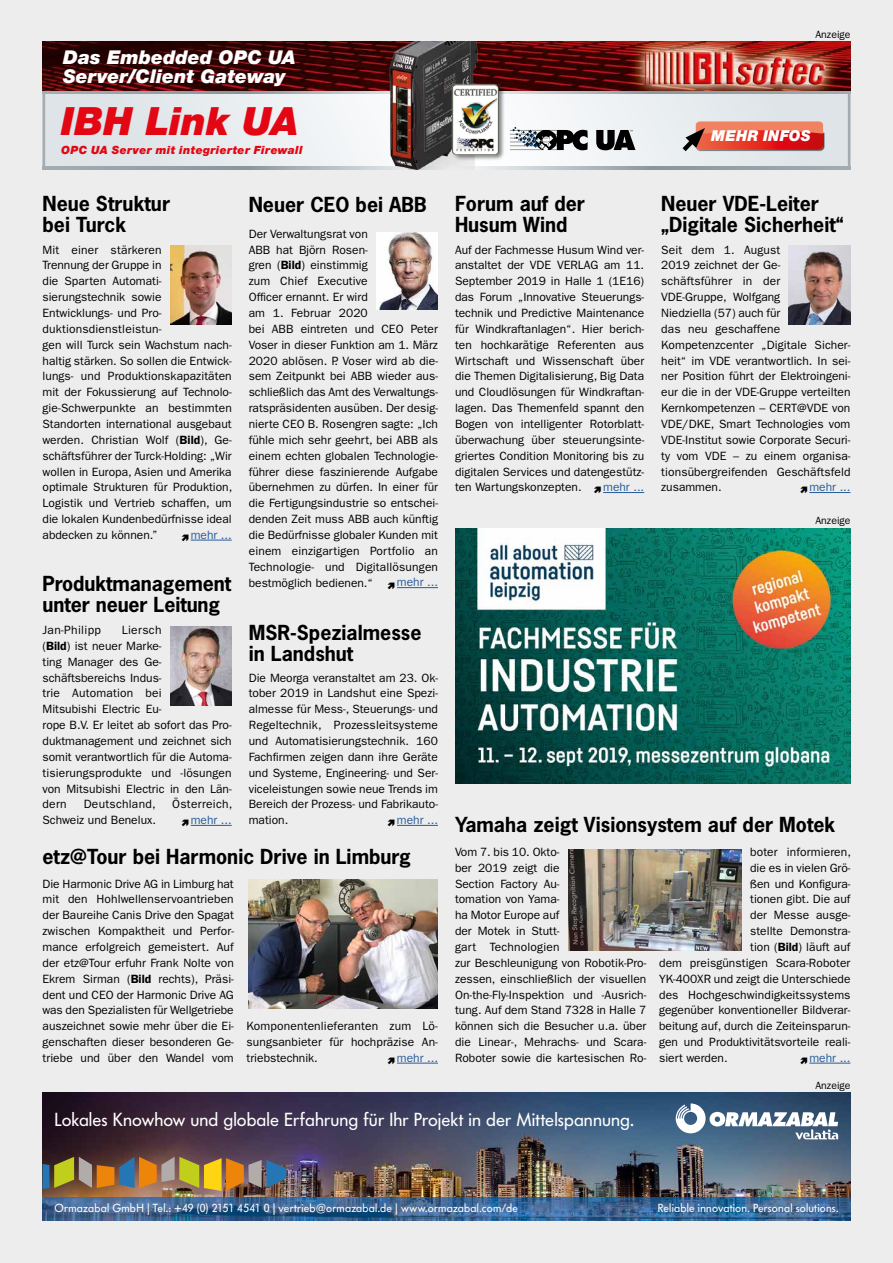
<style>
.page{position:relative;width:893px;height:1263px;background:#ededed}
.page>*{position:absolute;margin:0;border:0;box-sizing:border-box;transform-origin:0 0}
.t1{font:italic 900 39px "Helvetica Neue LT Std";color:#e30613}
.t2{font:700 19.5px/21px "News Gothic Std";color:#000}
.t3{font:italic 900 19.05px/19px "Helvetica Neue LT Std";color:#fff}
.t4{font:18.75px "Futura BQ";letter-spacing:.005em;color:#fff}
.t5{font:italic 900 15.15px "Helvetica Neue LT Std";letter-spacing:.015em;color:#fff}
.t6{font:12px/15.9px "ITC Franklin Gothic Std";color:#000}
.t7{font:12px "ITC Franklin Gothic Std";color:#275b9b}
.t8{font:12px "ITC Franklin Gothic Std";letter-spacing:.02em;color:#000}
.t9{font:12px "ITC Franklin Gothic Std";letter-spacing:.025em;color:#000}
.t10{font:11.7px "Futura BQ";letter-spacing:.02em;color:#fff}
.t11{font:italic 900 11.4px "Helvetica Neue LT Std";letter-spacing:.03em;color:#e30613}
.t12{font:10.5px "ITC Franklin Gothic Std";color:#000}
.s1{font-weight:600}
</style>
<div class="page">
<svg style="left:45px;top:94px;width:803px;height:73px"></svg>
<img style="left:43px;top:42px;width:807px;height:49px">
<svg style="left:43px;top:91px;width:807px;height:3px;background:#a0a9af"></svg>
<hr style="left:43px;top:92px;width:2px;height:77px;background:#a4acb1">
<hr style="left:848px;top:92px;width:2px;height:77px;background:#a4acb1">
<svg style="left:45px;top:167px;width:803px;height:2px"></svg>
<svg style="left:678px;top:121px;width:145px;height:35px"></svg>
<img style="left:353px;top:42px;width:134px;height:127px">
<svg style="left:510px;top:127px;width:78px;height:23px"></svg>
<svg style="left:596px;top:130px;width:39px;height:20px"></svg>
<div style="left:451px;top:83px;width:56px;height:78px;background:#000;opacity:.5"></div>
<img style="left:451px;top:82px;width:49px;height:74px">
<img style="left:455px;top:528px;width:395px;height:255px">
<img style="left:43px;top:1093px;width:807px;height:127px">
<svg style="left:676px;top:1103px;width:162px;height:36px;background:#7a90a5"></svg>
<img style="left:43px;top:1157px;width:243px;height:34px">
<hr style="left:809px;top:492px;width:41px;height:1px;background:#275b9b">
<img style="left:789px;top:246px;width:61px;height:79px">
<hr style="left:191px;top:540px;width:41px;height:1px;background:#275b9b">
<img style="left:170px;top:246px;width:62px;height:79px">
<hr style="left:603px;top:492px;width:41px;height:1px;background:#275b9b">
<hr style="left:809px;top:1063px;width:41px;height:1px;background:#275b9b">
<img style="left:568px;top:849px;width:174px;height:102px">
<hr style="left:397px;top:1063px;width:41px;height:1px;background:#275b9b">
<img style="left:249px;top:880px;width:189px;height:128px">
<hr style="left:191px;top:825px;width:41px;height:1px;background:#275b9b">
<img style="left:170px;top:626px;width:62px;height:79px">
<hr style="left:397px;top:825px;width:41px;height:1px;background:#275b9b">
<hr style="left:397px;top:587px;width:41px;height:1px;background:#275b9b">
<img style="left:376px;top:232px;width:62px;height:78px">
<h3 class="t3" style="left:63px;top:47px;width:234px">Das Embedded OPC UA<br>Server/Client Gateway</h3>
<h1 class="t1" style="left:61px;top:97px;width:240px">IBH Link UA</h1>
<p class="t11" style="left:61px;top:143px;width:243px">OPC UA Server mit integrierter Firewall</p>
<h2 class="t2" style="left:43px;top:193px;width:129px">Neue Struktur bei Turck</h2>
<p class="t6" style="left:43px;top:242px;width:191px">Mit einer stärkeren<br>Trennung der Gruppe in<br>die Sparten Automati&shy;sierungstechnik sowie<br>Entwicklungs- und Pro&shy;duktionsdienstleistun-<br>gen will Turck sein Wachstum nach&shy;haltig stärken. So sollen die Entwick&shy;lungs- und Produktionskapazitäten mit der Fokussierung auf Technolo&shy;gie-Schwerpunkte an bestimmten<br>Standorten international ausgebaut werden. Christian Wolf (<span class="s1">Bild</span>), Ge&shy;schäftsführer der Turck-Holding: „Wir wollen in Europa, Asien und Amerika optimale Strukturen für Produktion,<br>Logistik und Vertrieb schaffen, um die lokalen Kundenbedürfnisse ideal abdecken zu können.”</p>
<p class="t7" style="left:191px;top:528px;width:43px">mehr ...</p>
<h2 class="t2" style="left:43px;top:573px;width:190px">Produktmanagement unter neuer Leitung</h2>
<p class="t6" style="left:43px;top:622px;width:191px;text-indent:79px">Liersch<br>(<span class="s1">Bild</span>) ist neuer Marke-<br>ting Manager des Ge&shy;schäftsbereichs Indus-<br>trie Automation bei<br>Mitsubishi Electric Eu-<br>rope B.V. Er leitet ab sofort das Pro&shy;duktmanagement und zeichnet sich somit verantwortlich für die Automa&shy;tisierungsprodukte und -lösungen von Mitsubishi Electric in den Län&shy;dern</p>
<p class="t9" style="left:43px;top:623px;width:60px">Jan-Philipp</p>
<p class="t8" style="left:84px;top:797px;width:73px">Deutschland,</p>
<p class="t8" style="left:172px;top:797px;width:62px">Österreich,</p>
<p class="t6" style="left:43px;top:812px;width:115px">Schweiz und Benelux.</p>
<p class="t7" style="left:191px;top:813px;width:43px">mehr ...</p>
<h2 class="t2" style="left:249px;top:194px;width:180px">Neuer CEO bei ABB</h2>
<p class="t6" style="left:249px;top:226px;width:191px">Der Verwaltungsrat von<br>ABB hat Björn Rosen-<br>gren (<span class="s1">Bild</span>) einstimmig<br>zum Chief Executive<br>Officer ernannt. Er wird<br>am 1. Februar 2020<br>bei ABB eintreten und CEO Peter<br>Voser in dieser Funktion am 1. März<br>2020 ablösen. P. Voser wird ab die&shy;sem Zeitpunkt bei ABB wieder aus&shy;schließlich das Amt des Verwaltungs&shy;ratspräsidenten ausüben. Der desig&shy;nierte CEO B. Rosengren sagte: „Ich fühle mich sehr geehrt, bei ABB als einem echten globalen Technologie&shy;führer diese faszinierende Aufgabe übernehmen zu dürfen. In einer für die Fertigungsindustrie so entschei&shy;denden Zeit muss ABB auch künftig die Bedürfnisse globaler Kunden mit einem einzigartigen Portfolio an<br>Technologie- und Digitallösungen bestmöglich bedienen.“</p>
<p class="t7" style="left:397px;top:575px;width:43px">mehr ...</p>
<h2 class="t2" style="left:249px;top:621px;width:174px">MSR-Spezialmesse in Landshut</h2>
<p class="t6" style="left:249px;top:670px;width:191px;text-align:justify">Die Meorga veranstaltet am 23. Ok&shy;tober 2019 in Landshut eine Spezi&shy;almesse für Mess-, Steuerungs- und Regeltechnik, Prozessleitsysteme und Automatisierungstechnik. 160<br>Fachfirmen zeigen dann ihre Geräte und Systeme, Engineering- und Ser&shy;viceleistungen sowie neue Trends im Bereich der Prozess- und Fabrikauto&shy;mation.</p>
<p class="t7" style="left:397px;top:813px;width:43px">mehr ...</p>
<h2 class="t2" style="left:43px;top:845px;width:370px">etz@Tour bei Harmonic Drive in Limburg</h2>
<p class="t6" style="left:43px;top:876px;width:193px;text-align:justify">Die Harmonic Drive AG in Limburg hat mit den Hohlwellenservoantrieben der Baureihe Canis Drive den Spagat zwischen Kompaktheit und Perfor&shy;mance erfolgreich gemeistert. Auf der etz@Tour erfuhr Frank Nolte von Ekrem Sirman (<span class="s1">Bild</span> rechts), Präsi&shy;dent und CEO der Harmonic Drive AG was den Spezialisten für Wellgetriebe auszeichnet sowie mehr über die Ei&shy;genschaften dieser besonderen Ge&shy;triebe und über den Wandel vom</p>
<p class="t6" style="left:247px;top:1018px;width:193px;text-align:justify">Komponentenlieferanten zum Lö&shy;sungsanbieter für hochpräzise An&shy;triebstechnik.</p>
<p class="t7" style="left:397px;top:1051px;width:43px">mehr ...</p>
<p class="t12" style="left:815px;top:28px;width:37px">Anzeige</p>
<p class="t5" style="left:711px;top:127px;width:101px">MEHR INFOS</p>
<h2 class="t2" style="left:455px;top:193px;width:132px">Forum auf der<br>Husum Wind</h2>
<h2 class="t2" style="left:661px;top:193px;width:184px">Neuer VDE-Leiter „Digitale Sicherheit“</h2>
<p class="t6" style="left:455px;top:242px;width:191px;text-align:justify">Auf der Fachmesse Husum Wind ver&shy;anstaltet der VDE VERLAG am 11.<br>September 2019 in Halle 1 (1E16) das Forum „Innovative Steuerungs&shy;technik und Predictive Maintenance für Windkraftanlagen“. Hier berich&shy;ten hochkarätige Referenten aus Wirtschaft und Wissenschaft über die Themen Digitalisierung, Big Data und Cloudlösungen für Windkraftan&shy;lagen. Das Themenfeld spannt den Bogen von intelligenter Rotorblatt&shy;überwachung über steuerungsinte&shy;griertes Condition Monitoring bis zu digitalen Services und datengestütz&shy;ten Wartungskonzepten.</p>
<p class="t7" style="left:603px;top:480px;width:43px">mehr ...</p>
<p class="t6" style="left:661px;top:242px;width:191px">Seit dem 1. August<br>2019 zeichnet der Ge&shy;schäftsführer in der<br>VDE-Gruppe, Wolfgang<br>Niedziella (57) auch für<br>das neu geschaffene<br>Kompetenzcenter „Digitale Sicher&shy;heit“ im VDE verantwortlich. In sei&shy;ner Position führt der Elektroingeni&shy;eur die in der VDE-Gruppe verteilten<br>Kernkompetenzen – CERT@VDE von<br>VDE/DKE, Smart Technologies vom<br>VDE-Institut sowie Corporate Securi&shy;ty vom VDE – zu einem organisa&shy;tionsübergreifenden Geschäftsfeld zusammen.</p>
<p class="t7" style="left:809px;top:480px;width:43px">mehr ...</p>
<p class="t12" style="left:815px;top:515px;width:37px">Anzeige</p>
<h2 class="t2" style="left:455px;top:813px;width:382px">Yamaha zeigt Visionsystem auf der Motek</h2>
<p class="t6" style="left:455px;top:844px;width:193px">Vom 7. bis 10. Okto-<br>ber 2019 zeigt die<br>Section Factory Au-<br>tomation von Yama-<br>ha Motor Europe auf<br>der Motek in Stutt-<br>gart Technologien<br>zur Beschleunigung von Robotik-Pro&shy;zessen, einschließlich der visuellen<br>On-the-Fly-Inspektion und -Ausrich&shy;tung. Auf dem Stand 7328 in Halle 7 können sich die Besucher u.a. über die Linear-, Mehrachs- und Scara-<br>Roboter sowie die kartesischen Ro-</p>
<p class="t6" style="left:750px;top:844px;width:102px">boter informieren,</p>
<p class="t6" style="left:750px;top:860px;width:102px">die es in vielen Grö-</p>
<p class="t6" style="left:750px;top:876px;width:102px">ßen und Konfigura-</p>
<p class="t6" style="left:750px;top:891px;width:102px">tionen gibt. Die auf</p>
<p class="t6" style="left:750px;top:907px;width:102px">der Messe ausge-</p>
<p class="t6" style="left:750px;top:923px;width:102px">stellte Demonstra-</p>
<p class="t6" style="left:750px;top:939px;width:102px">tion (<span class="s1">Bild</span>) läuft auf</p>
<p class="t6" style="left:659px;top:955px;width:193px">dem preisgünstigen Scara-Roboter</p>
<p class="t6" style="left:659px;top:971px;width:193px">YK-400XR und zeigt die Unterschiede</p>
<p class="t6" style="left:659px;top:986px;width:193px">des Hochgeschwindigkeitssystems</p>
<p class="t6" style="left:659px;top:1002px;width:193px">gegenüber konventioneller Bildverar-</p>
<p class="t6" style="left:659px;top:1018px;width:193px">beitung auf, durch die Zeiteinsparun-</p>
<p class="t6" style="left:659px;top:1034px;width:193px">gen und Produktivitätsvorteile reali-</p>
<p class="t6" style="left:659px;top:1050px;width:70px">siert werden.</p>
<p class="t7" style="left:809px;top:1051px;width:43px">mehr ...</p>
<p class="t12" style="left:815px;top:1079px;width:37px">Anzeige</p>
<h3 class="t4" style="left:55px;top:1109px;width:581px">Lokales Knowhow und globale Erfahrung für Ihr Projekt in der Mittelspannung.</h3>
<p class="t10" style="left:55px;top:1201px;width:465px">Ormazabal GmbH | Tel.: +49 (0) 2151 4541 0 | vertrieb@ormazabal.de | www.ormazabal.com/de</p>
<p class="t10" style="left:658px;top:1201px;width:182px">Reliable innovation. Personal solutions.</p>
</div>
